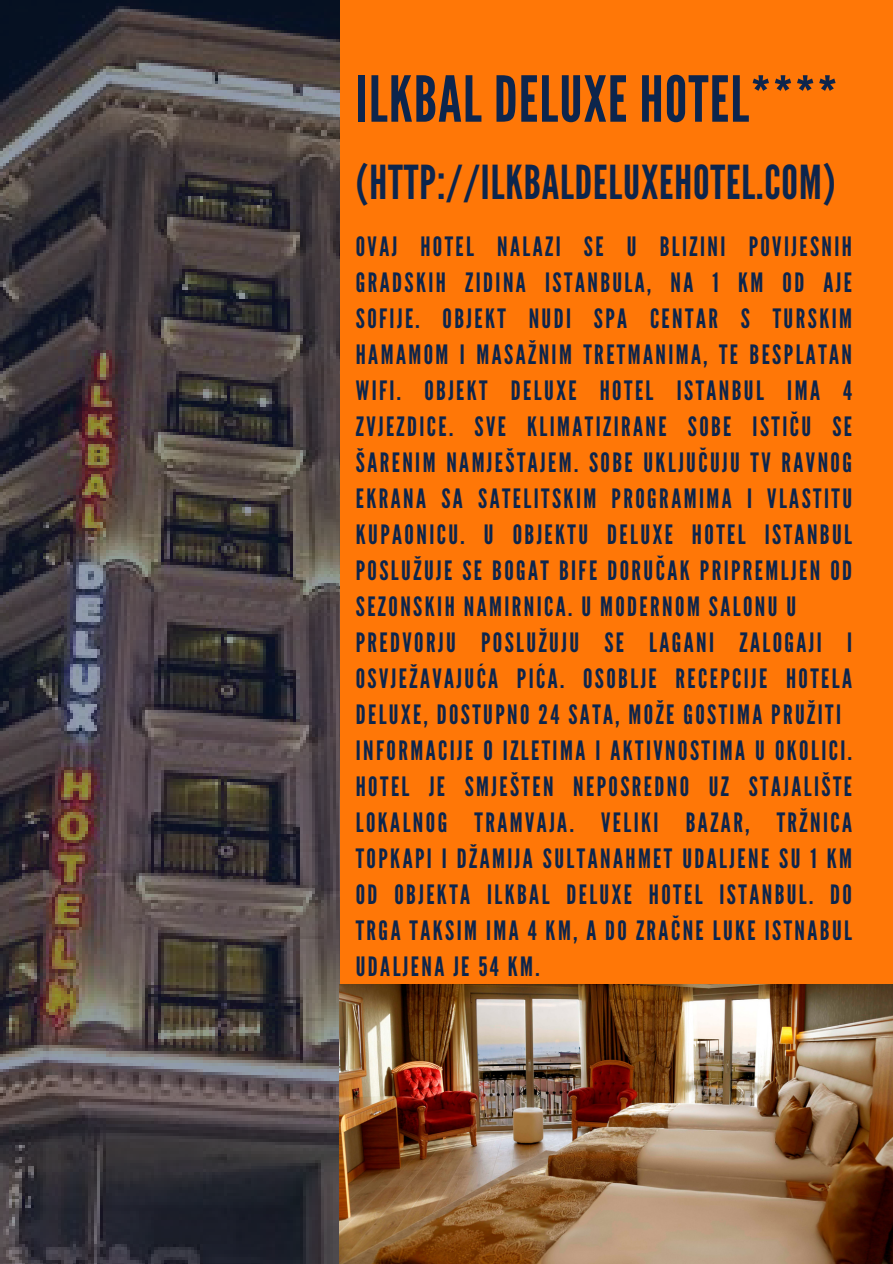
<style>
.page{position:relative;width:893px;height:1264px;background:#fff}
.page>*{position:absolute;margin:0;border:0;box-sizing:border-box;transform-origin:0 0}
.t1{font:63.3px "League Gothic";letter-spacing:.02em;color:#0d254c}
.t2{font:46.65px "League Gothic";letter-spacing:.02em;color:#0d254c}
.t3{font:26.55px/36px "League Gothic";letter-spacing:.09em;color:#0d254c}
</style>
<div class="page">
<div style="left:0;top:0;width:892px;height:1263px;background:#ff7707"></div>
<img style="left:0;top:0;width:340px;height:1263px">
<img style="left:339px;top:984px;width:553px;height:279px">
<h1 class="t1" style="left:356px;top:62px;width:483px">ILKBAL DELUXE HOTEL****</h1>
<h2 class="t2" style="left:356px;top:156px;width:481px">(HTTP://ILKBALDELUXEHOTEL.COM)</h2>
<p class="t3" style="left:356px;top:229px;width:498px">OVAJ HOTEL NALAZI SE U BLIZINI POVIJESNIH GRADSKIH ZIDINA ISTANBULA, NA 1 KM OD AJE SOFIJE. OBJEKT NUDI SPA CENTAR S TURSKIM HAMAMOM I MASAŽNIM TRETMANIMA, TE BESPLATAN WIFI. OBJEKT DELUXE HOTEL ISTANBUL IMA 4<br>ZVJEZDICE. SVE KLIMATIZIRANE SOBE ISTIČU SE ŠARENIM NAMJEŠTAJEM. SOBE UKLJUČUJU TV RAVNOG EKRANA SA SATELITSKIM PROGRAMIMA I VLASTITU KUPAONICU. U OBJEKTU DELUXE HOTEL ISTANBUL POSLUŽUJE SE BOGAT BIFE DORUČAK PRIPREMLJEN OD SEZONSKIH NAMIRNICA. U MODERNOM SALONU U PREDVORJU POSLUŽUJU SE LAGANI ZALOGAJI I OSVJEŽAVAJUĆA PIĆA. OSOBLJE RECEPCIJE HOTELA DELUXE, DOSTUPNO 24 SATA, MOŽE GOSTIMA PRUŽITI INFORMACIJE O IZLETIMA I AKTIVNOSTIMA U OKOLICI.<br>HOTEL JE SMJEŠTEN NEPOSREDNO UZ STAJALIŠTE LOKALNOG TRAMVAJA. VELIKI BAZAR, TRŽNICA TOPKAPI I DŽAMIJA SULTANAHMET UDALJENE SU 1 KM OD OBJEKTA ILKBAL DELUXE HOTEL ISTANBUL. DO TRGA TAKSIM IMA 4 KM, A DO ZRAČNE LUKE ISTNABUL UDALJENA JE 54 KM.</p>
</div>
